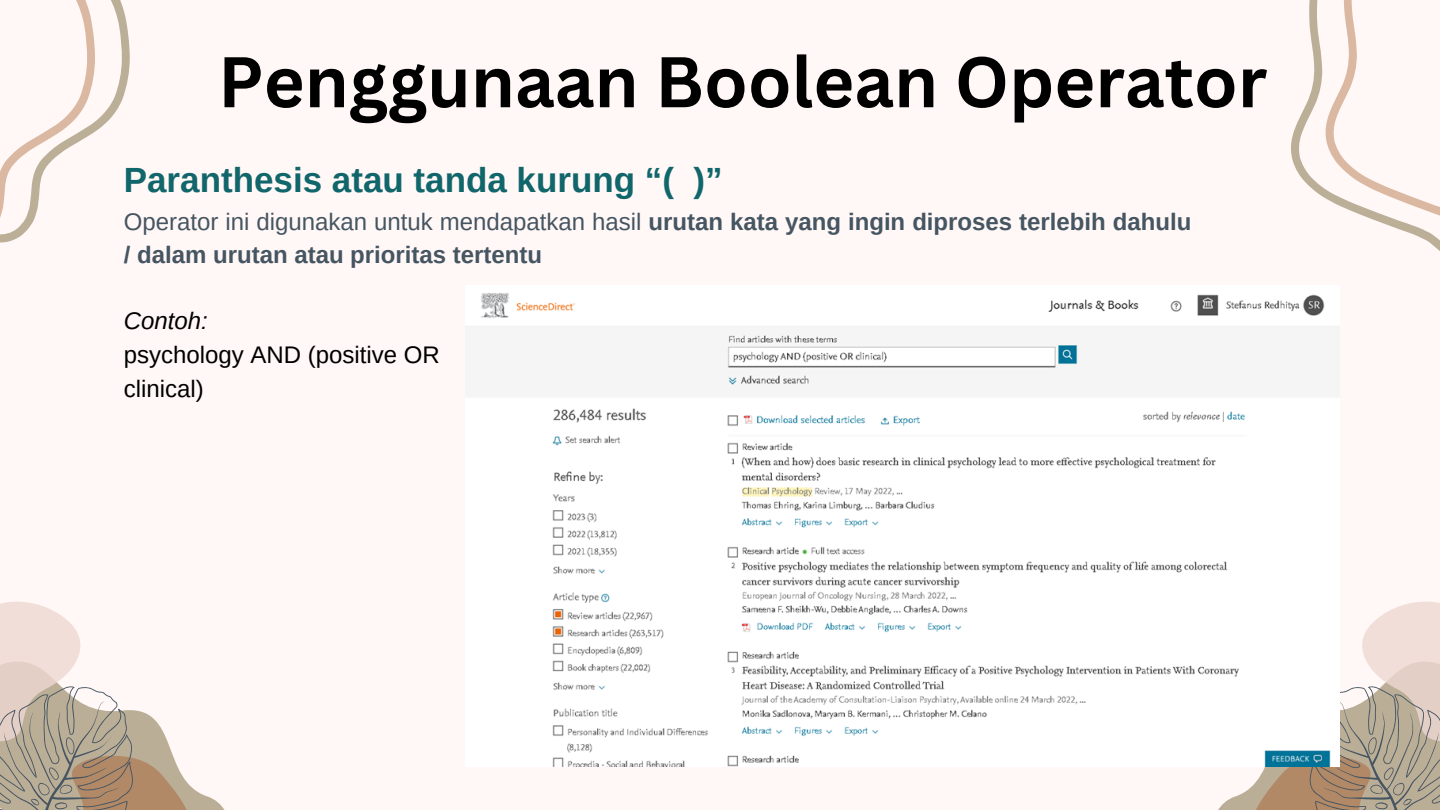
<style>
.page{position:relative;width:1440px;height:810px;background:#fff8f6}
.page>*{position:absolute;margin:0;border:0;box-sizing:border-box;transform-origin:0 0}
.t1{font:700 70px "Canva Sans";color:#000}
.t2{font:700 35px "Arimo";color:#11666b}
.t3{font:700 24px/33.8px "Arimo";color:#465562}
.t4{font:24px/33.8px "Arimo";color:#000}
.t5{font:italic 24px "Arimo";color:#000}
.s1{font-weight:400}
</style>
<div class="page">
<svg style="left:1218px;top:601px;width:222px;height:209px"></svg>
<svg style="left:0;top:601px;width:225px;height:209px"></svg>
<svg style="left:0;top:0;width:130px;height:243px"></svg>
<svg style="left:1291px;top:0;width:149px;height:251px"></svg>
<img style="left:465px;top:293px;width:875px;height:474px">
<p class="t1" style="left:218px;top:32px;width:1051px">Penggunaan Boolean Operator</p>
<p class="t2" style="left:124px;top:160px;width:600px">Paranthesis atau tanda kurung “( )”</p>
<p class="t3" style="left:124px;top:204px;width:1069px"><span class="s1">Operator ini digunakan untuk mendapatkan hasil</span> urutan kata yang ingin diproses terlebih dahulu / dalam urutan atau prioritas tertentu</p>
<p class="t5" style="left:124px;top:308px;width:86px">Contoh:</p>
<p class="t4" style="left:124px;top:338px;width:317px">psychology AND (positive OR clinical)</p>
</div>
